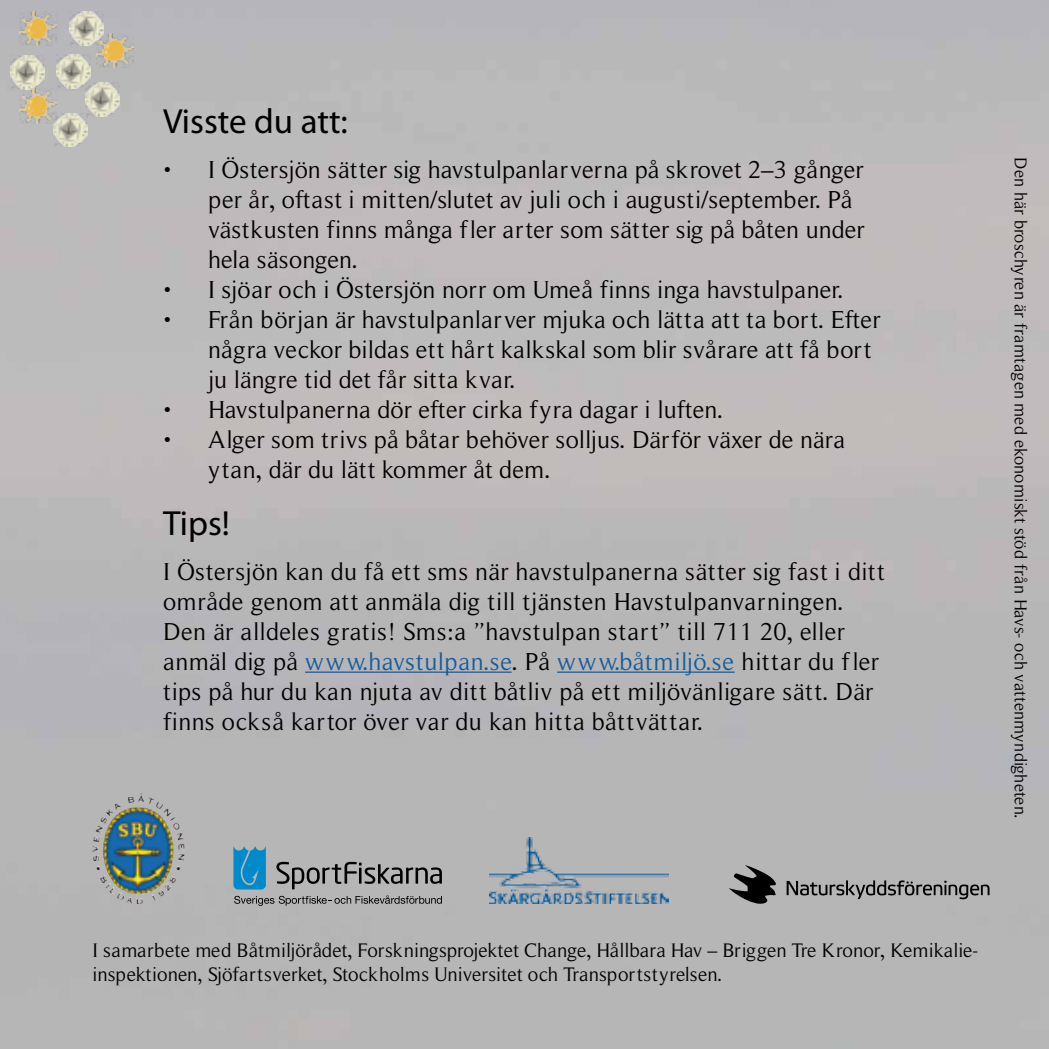
<style>
.page{position:relative;width:1049px;height:1049px;background:#fff}
.page>*{position:absolute;margin:0;border:0;box-sizing:border-box;transform-origin:0 0}
.t1{font:35px "Myriad Pro";color:#000}
.t2{font:25px/30px "Roman Serif";letter-spacing:.01em;color:#000}
.t3{font:20px/24px "Roman Serif";letter-spacing:-.005em;color:#000}
.t4{font:17.5px "Roman Serif";color:#000}
.s1{color:#165b9a}
</style>
<div class="page">
<img style="left:0;top:0;width:1049px;height:1049px">
<hr style="left:305px;top:671px;width:207px;height:2px;background:#165b9a">
<hr style="left:557px;top:671px;width:178px;height:2px;background:#165b9a">
<svg style="left:786px;top:880px;width:203px;height:19px;background:#858585"></svg>
<svg style="left:729px;top:865px;width:47px;height:39px;background:#5e5e5e"></svg>
<svg style="left:233px;top:846px;width:33px;height:43px"></svg>
<svg style="left:276px;top:862px;width:166px;height:27px;background:#888"></svg>
<svg style="left:234px;top:895px;width:208px;height:11px;background:#8f8f8f"></svg>
<img style="left:489px;top:837px;width:180px;height:66px">
<img style="left:114px;top:793px;width:50px;height:17px">
<img style="left:69px;top:11px;width:34px;height:34px">
<img style="left:96px;top:34px;width:37px;height:34px">
<img style="left:10px;top:55px;width:34px;height:34px">
<img style="left:56px;top:55px;width:34px;height:34px">
<img style="left:85px;top:83px;width:34px;height:33px">
<img style="left:19px;top:11px;width:37px;height:35px">
<img style="left:19px;top:89px;width:37px;height:34px">
<img style="left:54px;top:113px;width:34px;height:34px">
<h1 class="t1" style="left:163px;top:99px;width:186px">Visste du att:</h1>
<p class="t2" style="left:208px;top:154px;width:658px;text-indent:-45px">• I Östersjön sätter sig havstulpanlarverna på skrovet 2–3 gånger per år, oftast i mitten/slutet av juli och i augusti/september. På västkusten finns många fler arter som sätter sig på båten under hela säsongen.</p>
<p class="t2" style="left:163px;top:274px;width:682px">• I sjöar och i Östersjön norr om Umeå finns inga havstulpaner.</p>
<p class="t2" style="left:208px;top:304px;width:674px;text-indent:-45px">• Från början är havstulpanlarver mjuka och lätta att ta bort. Efter några veckor bildas ett hårt kalkskal som blir svårare att få bort ju längre tid det får sitta kvar.</p>
<p class="t2" style="left:163px;top:394px;width:561px">• Havstulpanerna dör efter cirka fyra dagar i luften.</p>
<p class="t2" style="left:208px;top:424px;width:638px;text-indent:-45px">• Alger som trivs på båtar behöver solljus. Därför växer de nära ytan, där du lätt kommer åt dem.</p>
<h1 class="t1" style="left:163px;top:501px;width:68px">Tips!</h1>
<p class="t2" style="left:163px;top:556px;width:723px">I Östersjön kan du få ett sms när havstulpanerna sätter sig fast i ditt område genom att anmäla dig till tjänsten Havstulpanvarningen.<br>Den är alldeles gratis! Sms:a ”havstulpan start” till 711 20, eller anmäl dig på <span class="s1">www.havstulpan.se</span>. På <span class="s1">www.båtmiljö.se</span> hittar du fler tips på hur du kan njuta av ditt båtliv på ett miljövänligare sätt. Där finns också kartor över var du kan hitta båttvättar.</p>
<p class="t4" style="left:1031px;top:157px;width:663px;rotate:90deg">Den här broschyren är framtagen med ekonomiskt stöd från Havs- och vattenmyndigheten.</p>
<p class="t3" style="left:93px;top:938px;width:887px">I samarbete med Båtmiljörådet, Forskningsprojektet Change, Hållbara Hav – Briggen Tre Kronor, Kemikalie&shy;inspektionen, Sjöfartsverket, Stockholms Universitet och Transportstyrelsen.</p>
</div>
